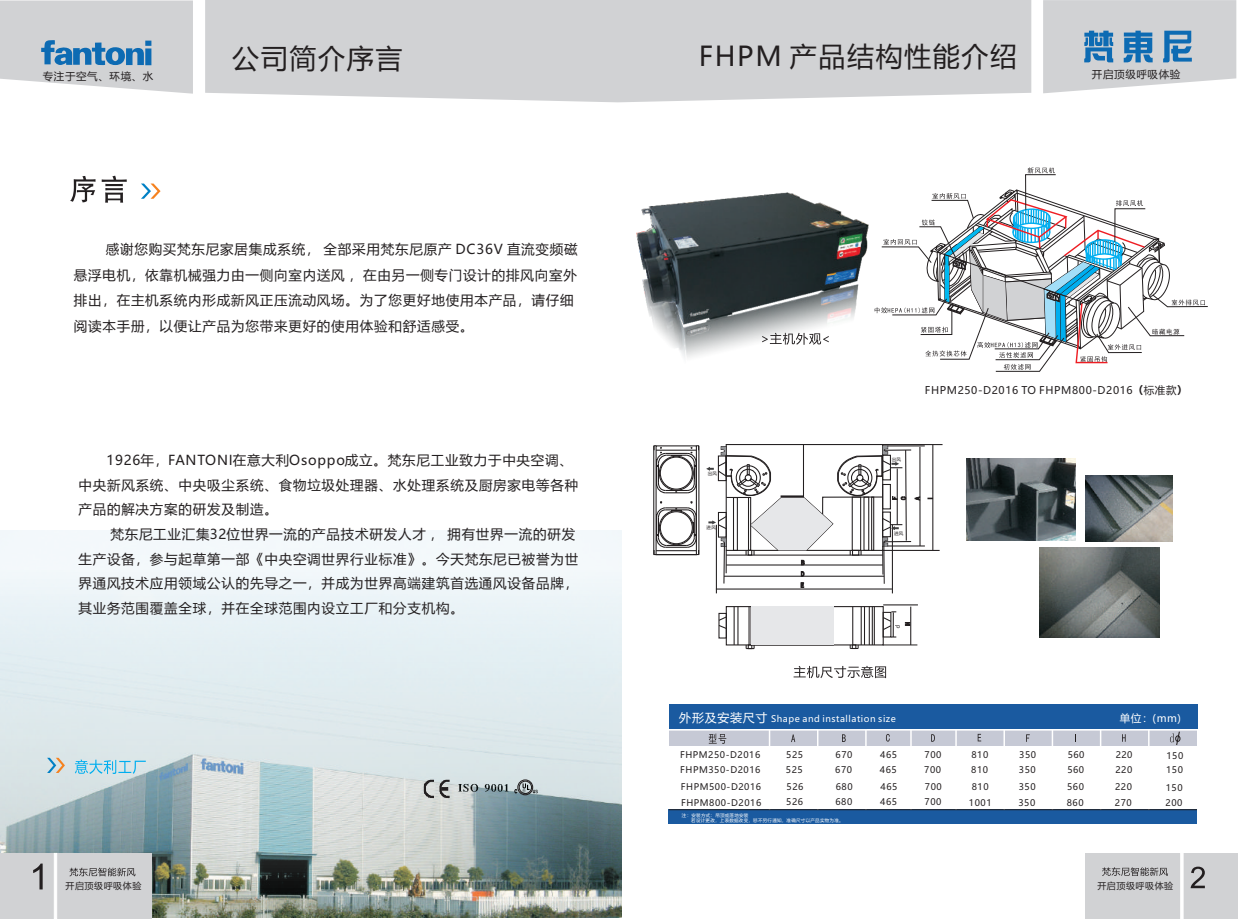
<style>
.page{position:relative;width:1238px;height:919px;background:#fff}
.page>*{position:absolute;margin:0;border:0;box-sizing:border-box;transform-origin:0 0}
.t1{font:27px "Microsoft Ya Hei";letter-spacing:.06em;color:#231f20}
.t2{font:13.5px/24.6px "Microsoft Ya Hei";letter-spacing:.06em;color:#231f20}
.t3{font:10.5px "Microsoft Ya Hei";letter-spacing:.06em;color:#231f20}
.t4{font:10.5px "Microsoft Ya Hei";color:#fff}
.t5{font:9px/15.3px "Microsoft Ya Hei";letter-spacing:.06em;color:#231f20}
.t6{font:9px "Microsoft Ya Hei";letter-spacing:.06em;color:#fff}
.t7{font:4.5px/5.2px "Microsoft Ya Hei";letter-spacing:.06em;color:#fff}
.t8{font:4.5px "Microsoft Ya Hei";letter-spacing:.06em;color:#231f20}
.s1{font-family:"Noto Sans Hans";font-weight:900}
.s2{font-size:12px}
</style>
<div class="page">
<svg style="left:70px;top:176px;width:57px;height:27px"></svg>
<svg style="left:141px;top:183px;width:19px;height:16px"></svg>
<img style="left:0;top:530px;width:621px;height:387px">
<svg style="left:75px;top:759px;width:71px;height:15px"></svg>
<svg style="left:47px;top:757px;width:18px;height:16px"></svg>
<img style="left:424px;top:779px;width:10px;height:19px">
<img style="left:439px;top:779px;width:10px;height:19px">
<svg style="left:441px;top:787px;width:7px;height:3px"></svg>
<svg style="left:458px;top:783px;width:20px;height:8px"></svg>
<svg style="left:485px;top:784px;width:23px;height:7px"></svg>
<svg style="left:514px;top:783px;width:24px;height:11px"></svg>
<div style="left:517px;top:779px;width:16px;height:16px;border:1px solid #231f20;border-radius:50%"></div>
<div style="left:518px;top:780px;width:14px;height:14px;border:1px solid #231f20;border-radius:50%"></div>
<div style="left:0;top:853px;width:152px;height:65px;background:#d1d2d4"></div>
<svg style="left:33px;top:863px;width:10px;height:26px"></svg>
<hr style="left:54px;top:852px;width:3px;height:66px;background:#fff">
<svg style="left:69px;top:867px;width:66px;height:9px"></svg>
<div style="left:1085px;top:852px;width:152px;height:66px;background:#d1d2d4"></div>
<svg style="left:1190px;top:866px;width:14px;height:22px"></svg>
<hr style="left:1180px;top:852px;width:3px;height:66px;background:#fff">
<svg style="left:1102px;top:867px;width:65px;height:9px"></svg>
<svg style="left:793px;top:665px;width:93px;height:13px"></svg>
<div style="left:668px;top:809px;width:529px;height:14px;background:#1a5aa0"></div>
<div style="left:668px;top:729px;width:101px;height:16px;background:#c6c9d5"></div>
<div style="left:769px;top:729px;width:48px;height:16px;background:#c6c9d5"></div>
<div style="left:817px;top:729px;width:49px;height:17px;background:#c6c9d5"></div>
<div style="left:865px;top:729px;width:53px;height:16px;background:#c6c9d5"></div>
<div style="left:914px;top:729px;width:48px;height:16px;background:#c6c9d5"></div>
<div style="left:956px;top:729px;width:48px;height:16px;background:#c6c9d5"></div>
<div style="left:1004px;top:729px;width:48px;height:16px;background:#c6c9d5"></div>
<div style="left:1052px;top:729px;width:48px;height:16px;background:#c6c9d5"></div>
<div style="left:1100px;top:729px;width:48px;height:16px;background:#c6c9d5"></div>
<div style="left:1148px;top:729px;width:48px;height:16px;background:#c6c9d5"></div>
<hr style="left:768px;top:729px;width:2px;height:80px;background:#fff">
<hr style="left:817px;top:729px;width:1px;height:80px;background:#fff">
<hr style="left:865px;top:729px;width:1px;height:80px;background:#fff">
<hr style="left:910px;top:729px;width:1px;height:80px;background:#fff">
<hr style="left:955px;top:729px;width:1px;height:80px;background:#fff">
<hr style="left:1003px;top:729px;width:1px;height:80px;background:#fff">
<hr style="left:1051px;top:729px;width:2px;height:80px;background:#fff">
<hr style="left:1099px;top:729px;width:2px;height:80px;background:#fff">
<hr style="left:1147px;top:729px;width:2px;height:80px;background:#fff">
<hr style="left:668px;top:809px;width:528px;height:1px;background:#231f20">
<hr style="left:668px;top:729px;width:528px;height:1px;background:#fff">
<svg style="left:708px;top:733px;width:18px;height:10px"></svg>
<svg style="left:791px;top:734px;width:4px;height:8px"></svg>
<svg style="left:842px;top:734px;width:3px;height:7px"></svg>
<svg style="left:885px;top:734px;width:4px;height:7px"></svg>
<svg style="left:931px;top:734px;width:3px;height:7px"></svg>
<svg style="left:977px;top:733px;width:4px;height:8px"></svg>
<svg style="left:1026px;top:734px;width:3px;height:7px"></svg>
<svg style="left:1122px;top:734px;width:3px;height:7px"></svg>
<svg style="left:1169px;top:730px;width:11px;height:16px"></svg>
<div style="left:668px;top:704px;width:529px;height:24px;background:#1a5aa0"></div>
<svg style="left:875px;top:167px;width:333px;height:205px"></svg>
<hr style="left:803px;top:444px;width:1px;height:53px;background:#231f20">
<hr style="left:715px;top:524px;width:2px;height:69px;background:#231f20">
<hr style="left:891px;top:525px;width:1px;height:68px;background:#231f20">
<hr style="left:716px;top:588px;width:175px;height:1px;background:#231f20">
<hr style="left:882px;top:550px;width:57px;height:1px;background:#231f20">
<hr style="left:882px;top:444px;width:60px;height:1px;background:#231f20">
<hr style="left:932px;top:444px;width:1px;height:106px;background:#231f20">
<hr style="left:887px;top:445px;width:37px;height:1px;background:#231f20">
<hr style="left:887px;top:545px;width:37px;height:1px;background:#231f20">
<hr style="left:919px;top:447px;width:1px;height:99px;background:#231f20">
<div style="left:725px;top:606px;width:158px;height:39px;border:1px solid #231f20"></div>
<hr style="left:733px;top:606px;width:1px;height:39px;background:#231f20">
<hr style="left:737px;top:606px;width:1px;height:39px;background:#231f20">
<hr style="left:748px;top:606px;width:1px;height:39px;background:#231f20">
<hr style="left:833px;top:606px;width:1px;height:39px;background:#231f20">
<hr style="left:852px;top:606px;width:1px;height:38px;background:#231f20">
<hr style="left:860px;top:606px;width:1px;height:39px;background:#231f20">
<hr style="left:864px;top:606px;width:1px;height:39px;background:#231f20">
<hr style="left:868px;top:606px;width:1px;height:39px;background:#231f20">
<hr style="left:871px;top:606px;width:1px;height:39px;background:#231f20">
<hr style="left:873px;top:606px;width:1px;height:39px;background:#231f20">
<svg style="left:745px;top:644px;width:9px;height:5px"></svg>
<svg style="left:849px;top:644px;width:9px;height:5px"></svg>
<div style="left:751px;top:606px;width:82px;height:39px;background:#e6e7e9"></div>
<svg style="left:718px;top:615px;width:9px;height:14px"></svg>
<hr style="left:883px;top:604px;width:34px;height:1px;background:#231f20">
<hr style="left:882px;top:644px;width:35px;height:1px;background:#231f20">
<hr style="left:910px;top:606px;width:1px;height:39px;background:#231f20">
<svg style="left:905px;top:622px;width:5px;height:3px"></svg>
<svg style="left:881px;top:611px;width:18px;height:26px"></svg>
<hr style="left:653px;top:446px;width:1px;height:108px;background:#231f20">
<svg style="left:653px;top:445px;width:46px;height:49px"></svg>
<hr style="left:698px;top:446px;width:1px;height:108px;background:#231f20">
<svg style="left:653px;top:501px;width:46px;height:54px"></svg>
<svg style="left:706px;top:445px;width:213px;height:142px"></svg>
<div style="left:780px;top:495px;width:24px;height:2px;border:1px solid #231f20"></div>
<img style="left:636px;top:192px;width:239px;height:166px">
<img style="left:966px;top:458px;width:109px;height:83px">
<img style="left:1085px;top:475px;width:87px;height:66px">
<div style="left:205px;top:0;width:826px;height:102px;background:#d1d2d4"></div>
<svg style="left:0;top:0;width:193px;height:94px;background:#c5cdd5"></svg>
<svg style="left:1043px;top:0;width:193px;height:93px;background:#c0cad3"></svg>
<img style="left:1039px;top:548px;width:119px;height:89px">
<p class="t3" style="left:43px;top:71px;width:112px">专注于空气、环境、水</p>
<h1 class="t1" style="left:232px;top:46px;width:171px">公司简介序言</h1>
<p class="t2" style="left:74px;top:238px;width:505px;line-height:25.5px;text-indent:32px">感谢您购买梵东尼家居集成系统， 全部采用梵东尼原产 DC36V 直流变频磁悬浮电机，依靠机械强力由一侧向室内送风 ，在由另一侧专门设计的排风向室外排出，在主机系统内形成新风正压流动风场。为了您更好地使用本产品，请仔细阅读本手册，以便让产品为您带来更好的使用体验和舒适感受。</p>
<p class="t2" style="left:78px;top:449px;width:501px;text-indent:28px">1926年，FANTONI在意大利Osoppo成立。梵东尼工业致力于中央空调、中央新风系统、中央吸尘系统、食物垃圾处理器、水处理系统及厨房家电等各种产品的解决方案的研发及制造。</p>
<p class="t2" style="left:78px;top:522px;width:501px;text-indent:32px">梵东尼工业汇集32位世界一流的产品技术研发人才 ， 拥有世界一流的研发生产设备，参与起草第一部《中央空调世界行业标准》。今天梵东尼已被誉为世界通风技术应用领域公认的先导之一，并成为世界高端建筑首选通风设备品牌，其业务范围覆盖全球，并在全球范围内设立工厂和分支机构。</p>
<h1 class="t1" style="left:698px;top:44px;width:320px">FHPM 产品结构性能介绍</h1>
<p class="t3" style="left:1091px;top:70px;width:90px">开启顶级呼吸体验</p>
<p class="t8" style="left:707px;top:471px;width:11px">出风</p>
<p class="t8" style="left:706px;top:525px;width:11px">进风</p>
<p class="t8" style="left:891px;top:457px;width:11px">出风</p>
<p class="t3" style="left:924px;top:385px;width:264px">FHPM250-D2016 TO FHPM800-D2016<span class="s1">（</span>标准款<span class="s1">）</span></p>
<p class="t8" style="left:894px;top:531px;width:11px">进风</p>
<p class="t6" style="left:679px;top:714px;width:218px"><span class="s2">外形及安装尺寸</span> Shape and installation size</p>
<p class="t5" style="left:680px;top:747px;width:82px">FHPM250-D2016<br>FHPM350-D2016</p>
<p class="t5" style="left:681px;top:780px;width:82px">FHPM500-D2016<br>FHPM800-D2016</p>
<p class="t5" style="left:786px;top:748px;width:19px;line-height:14.9px">525<br>525</p>
<p class="t5" style="left:786px;top:780px;width:19px">526<br>526</p>
<p class="t5" style="left:835px;top:748px;width:19px;line-height:14.9px">670<br>670</p>
<p class="t5" style="left:835px;top:779px;width:19px">680<br>680</p>
<p class="t7" style="left:691px;top:812px;width:154px;text-indent:-9px">注：安装方式：吊顶或落地安装<br>若设计更改，上表数据改变，怒不另行通知，准确尺寸以产品实物为准。</p>
<p class="t5" style="left:879px;top:748px;width:19px;line-height:14.9px">465<br>465</p>
<p class="t5" style="left:880px;top:779px;width:19px">465<br>465</p>
<p class="t5" style="left:924px;top:748px;width:19px;line-height:14.9px">700<br>700</p>
<p class="t5" style="left:924px;top:779px;width:19px">700<br>700</p>
<p class="t5" style="left:971px;top:748px;width:19px;line-height:14.9px">810<br>810</p>
<p class="t5" style="left:968px;top:780px;width:24px;text-align:center">810<br>1001</p>
<p class="t5" style="left:1018px;top:748px;width:19px;line-height:14.9px">350<br>350</p>
<p class="t5" style="left:1018px;top:780px;width:19px">350<br>350</p>
<p class="t5" style="left:1067px;top:748px;width:19px;line-height:14.9px">560<br>560</p>
<p class="t5" style="left:1066px;top:780px;width:19px">560<br>860</p>
<p class="t4" style="left:1119px;top:713px;width:63px">单位：(mm)</p>
<p class="t5" style="left:1115px;top:748px;width:19px;line-height:14.9px">220<br>220</p>
<p class="t5" style="left:1114px;top:780px;width:19px">220<br>270</p>
<p class="t5" style="left:1165px;top:748px;width:19px;line-height:14.9px">150<br>150</p>
<p class="t5" style="left:1165px;top:780px;width:19px">150<br>200</p>
<p class="t5" style="left:66px;top:878px;width:77px">开启顶级呼吸体验</p>
<p class="t5" style="left:1097px;top:878px;width:77px">开启顶级呼吸体验</p>
</div>
